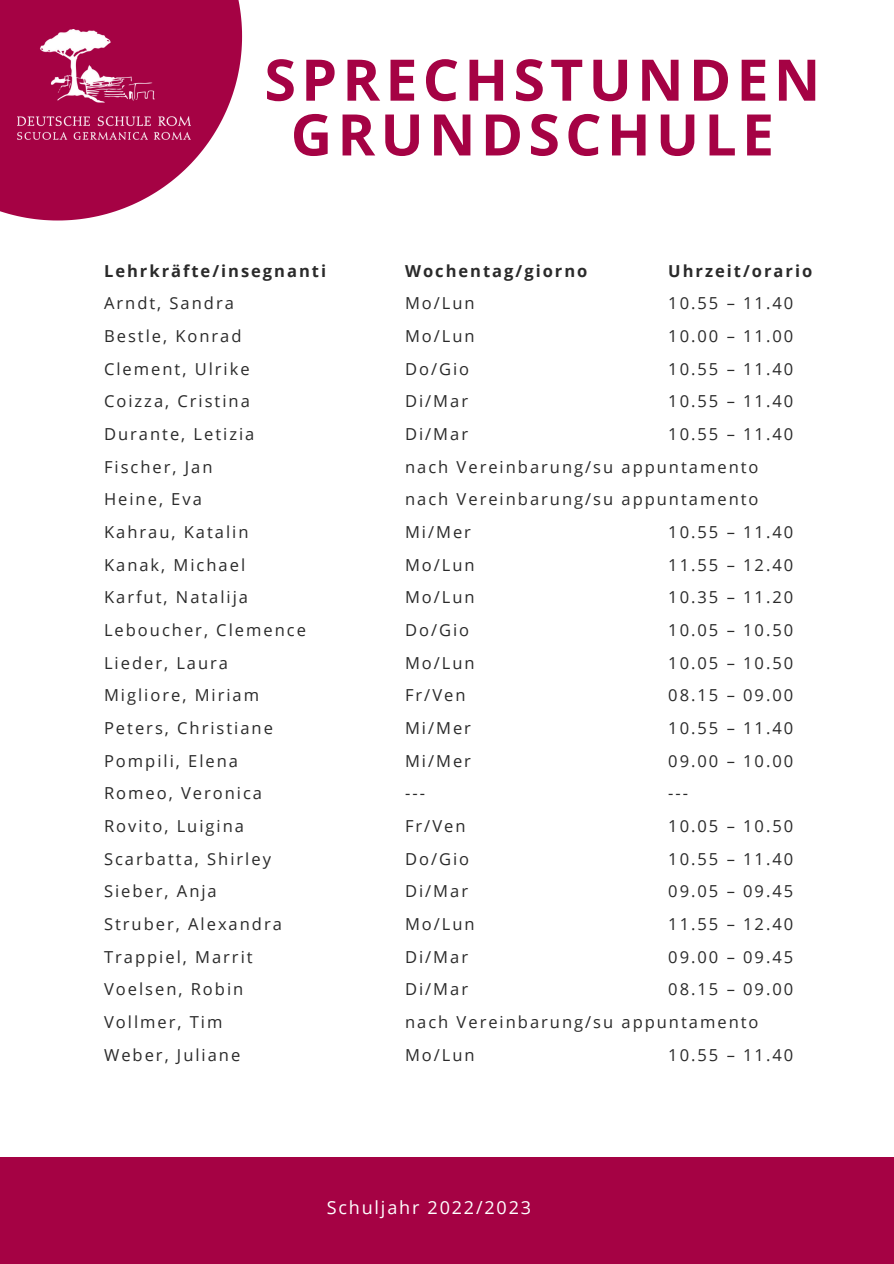
<style>
.page{position:relative;width:894px;height:1264px;background:#fff}
.page>*{position:absolute;margin:0;border:0;box-sizing:border-box;transform-origin:0 0}
.t1{font:700 57.3px/54.8px "Open Sans";letter-spacing:.09em;color:#a50244;text-align:center}
.t2{font:18px "Open Sans";letter-spacing:.1em;color:#fff}
.t3{font:16.5px/32.7px "Open Sans";letter-spacing:.12em;color:#2a2a2a}
.t4{font:700 16.5px "Open Sans";letter-spacing:.12em;color:#2a2a2a}
</style>
<div class="page">
<svg style="left:0;top:0;width:242px;height:220px;fill:#a50244"></svg>
<img style="left:18px;top:29px;width:172px;height:111px">
<div style="left:0;top:1157px;width:893px;height:106px;background:#a50244"></div>
<h1 class="t1" style="left:264px;top:51px;width:557px">SPRECHSTUNDEN<br>GRUNDSCHULE</h1>
<p class="t4" style="left:104px;top:259px;width:223px">Lehrkräfte/insegnanti</p>
<p class="t3" style="left:104px;top:286px;width:203px">Arndt, Sandra<br>Bestle, Konrad<br>Clement, Ulrike<br>Coizza, Cristina<br>Durante, Letizia<br>Fischer, Jan<br>Heine, Eva<br>Kahrau, Katalin<br>Kanak, Michael<br>Karfut, Natalija<br>Leboucher, Clemence<br>Lieder, Laura<br>Migliore, Miriam<br>Peters, Christiane<br>Pompili, Elena<br>Romeo, Veronica<br>Rovito, Luigina<br>Scarbatta, Shirley<br>Sieber, Anja<br>Struber, Alexandra<br>Trappiel, Marrit<br>Voelsen, Robin<br>Vollmer, Tim<br>Weber, Juliane</p>
<p class="t4" style="left:405px;top:259px;width:184px">Wochentag/giorno</p>
<p class="t3" style="left:405px;top:286px;width:355px">Mo/Lun<br>Mo/Lun<br>Do/Gio<br>Di/Mar<br>Di/Mar<br>nach Vereinbarung/su appuntamento nach Vereinbarung/su appuntamento<br>Mi/Mer<br>Mo/Lun<br>Mo/Lun<br>Do/Gio<br>Mo/Lun<br>Fr/Ven<br>Mi/Mer<br>Mi/Mer<br>---<br>Fr/Ven<br>Do/Gio<br>Di/Mar<br>Mo/Lun<br>Di/Mar<br>Di/Mar<br>nach Vereinbarung/su appuntamento<br>Mo/Lun</p>
<p class="t4" style="left:668px;top:259px;width:145px">Uhrzeit/orario</p>
<p class="t3" style="left:668px;top:286px;width:126px;text-align:justify">10.55 – 11.40<br>10.00 – 11.00<br>10.55 – 11.40<br>10.55 – 11.40<br>10.55 – 11.40</p>
<p class="t3" style="left:668px;top:515px;width:126px">10.55 – 11.40<br>11.55 – 12.40<br>10.35 – 11.20<br>10.05 – 10.50<br>10.05 – 10.50<br>08.15 – 09.00<br>10.55 – 11.40<br>09.00 – 10.00 ---<br>10.05 – 10.50<br>10.55 – 11.40<br>09.05 – 09.45<br>11.55 – 12.40<br>09.00 – 09.45<br>08.15 – 09.00</p>
<p class="t3" style="left:668px;top:1037px;width:126px">10.55 – 11.40</p>
<p class="t2" style="left:327px;top:1194px;width:206px">Schuljahr 2022/2023</p>
</div>
